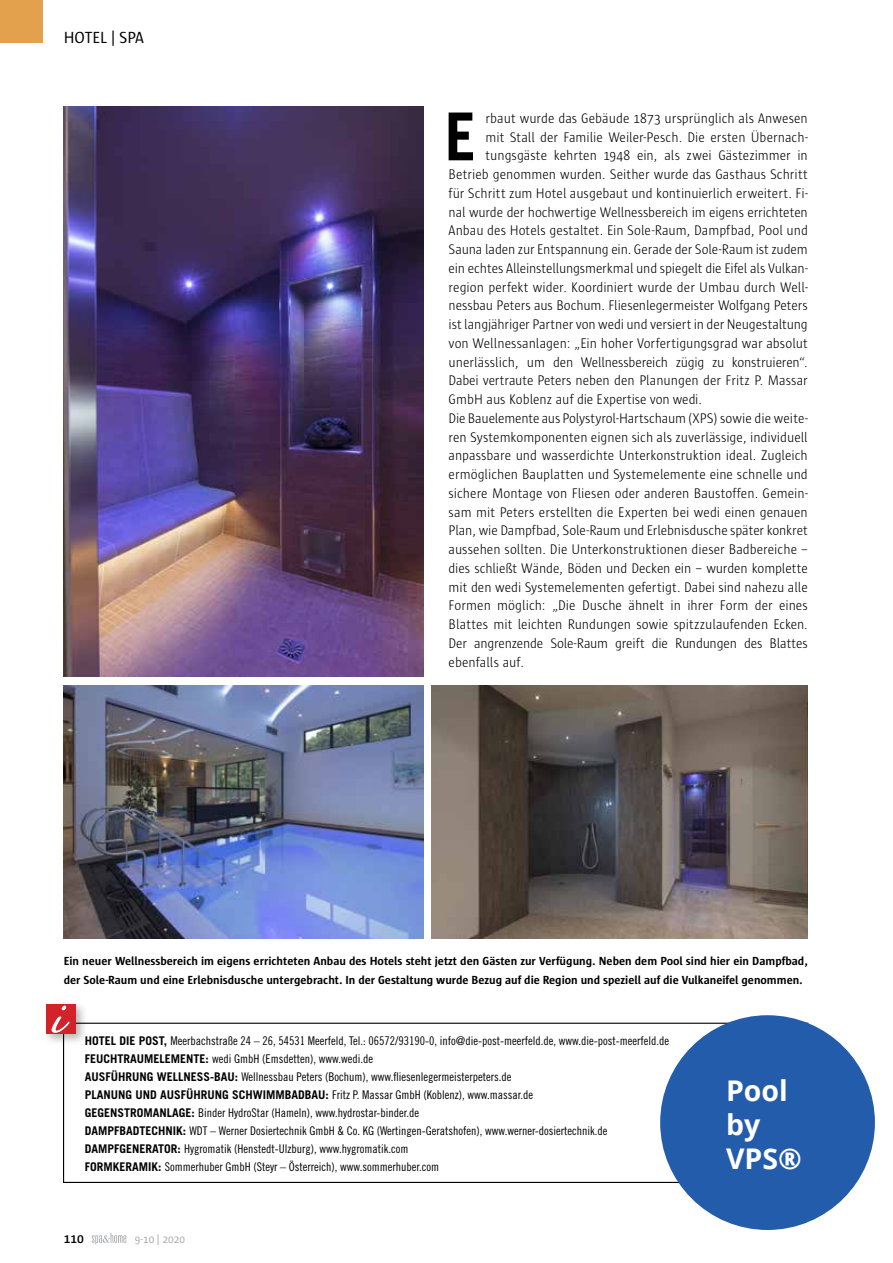
<style>
.page{position:relative;width:893px;height:1263px;background:#fff}
.page>*{position:absolute;margin:0;border:0;box-sizing:border-box;transform-origin:0 0}
.t1{font:700 66.15px "Trade Gothic";color:#000;scale:.95 1}
.t2{font:700 28.5px/34.2px "Open Sans";color:#fff}
.t3{font:16.5px "Sun";color:#000}
.t4{font:300 14.25px "Sun";letter-spacing:-.005em;color:#000;scale:.95 1}
.t5{font:600 13.5px "Sun";color:#000}
.t6{font:12px/18px "Trade Gothic Cond Eighteen";color:#000}
.t7{font:700 12px/18.8px "Sun";color:#000}
.t8{font:11.25px "Sun";color:#a7a9ac}
.s1{font-family:"Trade Gothic";font-weight:700}
</style>
<div class="page">
<svg style="left:92px;top:1233px;width:34px;height:11px"></svg>
<div style="left:0;top:0;width:43px;height:43px;background:#e3a14e"></div>
<img style="left:64px;top:106px;width:359px;height:570px">
<div style="left:63px;top:1023px;width:745px;height:160px;border:1px solid #000"></div>
<div style="left:42px;top:1000px;width:46px;height:46px;background:#000;opacity:.3"></div>
<div style="left:46px;top:1004px;width:29px;height:30px;background:#d2232a"></div>
<svg style="left:51px;top:1005px;width:19px;height:28px"></svg>
<img style="left:64px;top:685px;width:359px;height:253px">
<img style="left:432px;top:685px;width:376px;height:253px">
<div style="left:660px;top:1015px;width:215px;height:215px;background:#235caa;border-radius:50%"></div>
<p class="t3" style="left:64px;top:28px;width:82px">HOTEL | SPA</p>
<h1 class="t1" style="left:445px;top:96px;width:35px">E</h1>
<p class="t4" style="left:486px;top:111px;width:341px">rbaut wurde das Gebäude 1873 ursprünglich als Anwesen</p>
<p class="t4" style="left:486px;top:129px;width:341px">mit Stall der Familie Weiler-Pesch. Die ersten Übernach-</p>
<p class="t4" style="left:486px;top:148px;width:341px">tungsgäste kehrten 1948 ein, als zwei Gästezimmer in</p>
<p class="t4" style="left:449px;top:167px;width:380px">Betrieb genommen wurden. Seither wurde das Gasthaus Schritt</p>
<p class="t4" style="left:449px;top:186px;width:380px">für Schritt zum Hotel ausgebaut und kontinuierlich erweitert. Fi-</p>
<p class="t4" style="left:449px;top:204px;width:380px">nal wurde der hochwertige Wellnessbereich im eigens errichteten</p>
<p class="t4" style="left:449px;top:223px;width:380px">Anbau des Hotels gestaltet. Ein Sole-Raum, Dampfbad, Pool und</p>
<p class="t4" style="left:449px;top:242px;width:380px">Sauna laden zur Entspannung ein. Gerade der Sole-Raum ist zudem</p>
<p class="t4" style="left:449px;top:261px;width:380px">ein echtes Alleinstellungsmerkmal und spiegelt die Eifel als Vulkan-</p>
<p class="t4" style="left:449px;top:279px;width:380px">region perfekt wider. Koordiniert wurde der Umbau durch Well-</p>
<p class="t4" style="left:449px;top:298px;width:380px">nessbau Peters aus Bochum. Fliesenlegermeister Wolfgang Peters</p>
<p class="t4" style="left:449px;top:317px;width:380px">ist langjähriger Partner von wedi und versiert in der Neugestaltung</p>
<p class="t4" style="left:449px;top:336px;width:380px">von Wellnessanlagen: „Ein hoher Vorfertigungsgrad war absolut</p>
<p class="t4" style="left:449px;top:354px;width:380px">unerlässlich, um den Wellnessbereich zügig zu konstruieren“.</p>
<p class="t4" style="left:449px;top:373px;width:380px">Dabei vertraute Peters neben den Planungen der Fritz P. Massar</p>
<p class="t4" style="left:449px;top:392px;width:268px">GmbH aus Koblenz auf die Expertise von wedi.</p>
<p class="t4" style="left:449px;top:411px;width:380px">Die Bauelemente aus Polystyrol-Hartschaum (XPS) sowie die weite-</p>
<p class="t4" style="left:449px;top:429px;width:380px">ren Systemkomponenten eignen sich als zuverlässige, individuell</p>
<p class="t4" style="left:449px;top:448px;width:380px">anpassbare und wasserdichte Unterkonstruktion ideal. Zugleich</p>
<p class="t4" style="left:449px;top:467px;width:380px">ermöglichen Bauplatten und Systemelemente eine schnelle und</p>
<p class="t4" style="left:449px;top:486px;width:380px">sichere Montage von Fliesen oder anderen Baustoffen. Gemein-</p>
<p class="t4" style="left:449px;top:504px;width:380px">sam mit Peters erstellten die Experten bei wedi einen genauen</p>
<p class="t4" style="left:449px;top:523px;width:380px">Plan, wie Dampfbad, Sole-Raum und Erlebnisdusche später konkret</p>
<p class="t4" style="left:449px;top:542px;width:380px">aussehen sollten. Die Unterkonstruktionen dieser Badbereiche –</p>
<p class="t4" style="left:449px;top:561px;width:380px">dies schließt Wände, Böden und Decken ein – wurden komplette</p>
<p class="t4" style="left:449px;top:579px;width:380px">mit den wedi Systemelementen gefertigt. Dabei sind nahezu alle</p>
<p class="t4" style="left:449px;top:598px;width:380px">Formen möglich: „Die Dusche ähnelt in ihrer Form der eines</p>
<p class="t4" style="left:449px;top:617px;width:380px">Blattes mit leichten Rundungen sowie spitzzulaufenden Ecken.</p>
<p class="t4" style="left:449px;top:636px;width:380px">Der angrenzende Sole-Raum greift die Rundungen des Blattes</p>
<p class="t4" style="left:449px;top:654px;width:81px">ebenfalls auf.</p>
<p class="t7" style="left:64px;top:952px;width:746px">Ein neuer Wellnessbereich im eigens errichteten Anbau des Hotels steht jetzt den Gästen zur Verfügung. Neben dem Pool sind hier ein Dampfbad, der Sole-Raum und eine Erlebnisdusche untergebracht. In der Gestaltung wurde Bezug auf die Region und speziell auf die Vulkaneifel genommen.</p>
<p class="t6" style="left:85px;top:1031px;width:586px"><span class="s1">HOTEL DIE POST,</span> Meerbachstraße 24 – 26, 54531 Meerfeld, Tel.: 06572/93190-0, info@die-post-meerfeld.de, www.die-post-meerfeld.de <span class="s1">FEUCHTRAUMELEMENTE:</span> wedi GmbH (Emsdetten), www.wedi.de<br><span class="s1">AUSFÜHRUNG WELLNESS-BAU:</span> Wellnessbau Peters (Bochum), www.fliesenlegermeisterpeters.de<br><span class="s1">PLANUNG UND AUSFÜHRUNG SCHWIMMBADBAU:</span> Fritz P. Massar GmbH (Koblenz), www.massar.de<br><span class="s1">GEGENSTROMANLAGE:</span> Binder HydroStar (Hameln), www.hydrostar-binder.de<br><span class="s1">DAMPFBADTECHNIK:</span> WDT – Werner Dosiertechnik GmbH &amp; Co. KG (Wertingen-Geratshofen), www.werner-dosiertechnik.de <span class="s1">DAMPFGENERATOR:</span> Hygromatik (Henstedt-Ulzburg), www.hygromatik.com<br><span class="s1">FORMKERAMIK:</span> Sommerhuber GmbH (Steyr – Österreich), www.sommerhuber.com</p>
<p class="t5" style="left:64px;top:1231px;width:22px">110</p>
<p class="t8" style="left:135px;top:1233px;width:52px">9-10 | 2020</p>
<h2 class="t2" style="left:726px;top:1073px;width:77px">Pool by<br>VPS®</h2>
</div>
